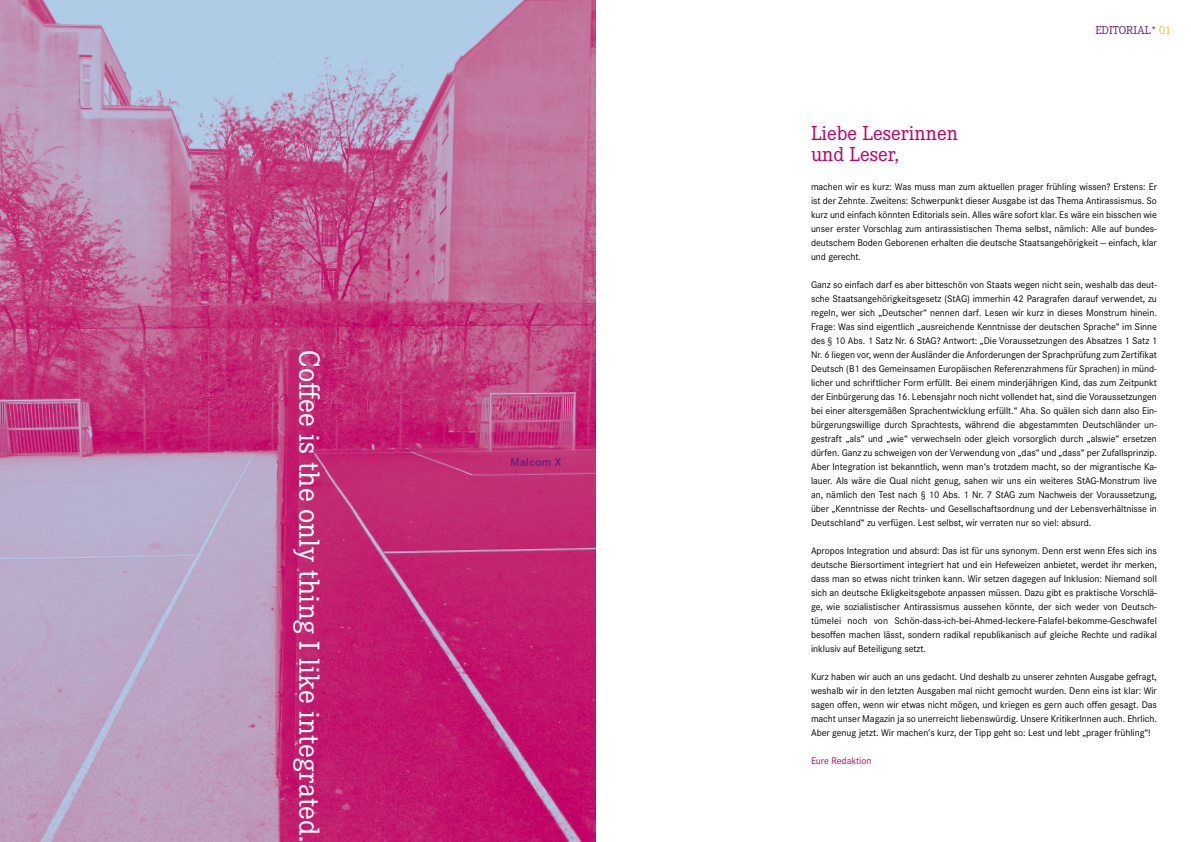
<style>
.page{position:relative;width:1191px;height:842px;background:#fff}
.page>*{position:absolute;margin:0;border:0;box-sizing:border-box;transform-origin:0 0}
.t1{font:30px "Corporate E";color:#fff}
.t2{font:21px/21px "Corporate E";color:#c30065}
.t3{font:12px "Corporate E";color:#702180}
.t4{font:700 12px "Corporate S";color:#702180}
.t5{font:10px/14px "Corporate S";letter-spacing:-.005em;color:#000;text-align:justify}
.t6{font:10px "Corporate S";letter-spacing:-.005em;color:#c30065}
.s1{color:#e2001a}
.s2{color:#f9b526}
</style>
<div class="page">
<img style="left:0;top:0;width:595px;height:842px">
<h1 class="t1" style="left:325px;top:350px;width:493px;rotate:90deg">Coffee is the only thing I like integrated.</h1>
<p class="t4" style="left:510px;top:455px;width:53px">Malcom X</p>
<h2 class="t2" style="left:811px;top:123px;width:148px">Liebe Leserinnen und Leser,</h2>
<p class="t3" style="left:1095px;top:24px;width:77px">editorial <span class="s1">*</span> <span class="s2">01</span></p>
<p class="t5" style="left:811px;top:180px;width:347px">machen wir es kurz: Was muss man zum aktuellen prager frühling wissen? Erstens: Er ist der Zehnte. Zweitens: Schwerpunkt dieser Ausgabe ist das Thema Antirassismus. So kurz und einfach könnten Editorials sein. Alles wäre sofort klar. Es wäre ein bisschen wie unser erster Vorschlag zum antirassistischen Thema selbst, nämlich: Alle auf bundes&shy;deutschem Boden Geborenen erhalten die deutsche Staatsangehörigkeit — einfach, klar und gerecht.</p>
<p class="t5" style="left:811px;top:278px;width:347px">Ganz so einfach darf es aber bitteschön von Staats wegen nicht sein, weshalb das deut&shy;sche Staatsangehörigkeitsgesetz (StAG) immerhin 42 Paragrafen darauf verwendet, zu regeln, wer sich „Deutscher“ nennen darf. Lesen wir kurz in dieses Monstrum hinein.<br>Frage: Was sind eigentlich „ausreichende Kenntnisse der deutschen Sprache“ im Sinne des § 10 Abs. 1 Satz Nr. 6 StAG? Antwort: „Die Voraussetzungen des Absatzes 1 Satz 1<br>Nr. 6 liegen vor, wenn der Ausländer die Anforderungen der Sprachprüfung zum Zertifikat Deutsch (B1 des Gemeinsamen Europäischen Referenzrahmens für Sprachen) in münd&shy;licher und schriftlicher Form erfüllt. Bei einem minderjährigen Kind, das zum Zeitpunkt der Einbürgerung das 16. Lebensjahr noch nicht vollendet hat, sind die Voraussetzungen bei einer altersgemäßen Sprachentwicklung erfüllt.“ Aha. So quälen sich dann also Ein&shy;bürgerungswillige durch Sprachtests, während die abgestammten Deutschländer un&shy;gestraft „als“ und „wie“ verwechseln oder gleich vorsorglich durch „alswie“ ersetzen dürfen. Ganz zu schweigen von der Verwendung von „das“ und „dass“ per Zufallsprinzip.<br>Aber Integration ist bekanntlich, wenn man‘s trotzdem macht, so der migrantische Ka&shy;lauer. Als wäre die Qual nicht genug, sahen wir uns ein weiteres StAG-Monstrum live an, nämlich den Test nach § 10 Abs. 1 Nr. 7 StAG zum Nachweis der Voraussetzung, über „Kenntnisse der Rechts- und Gesellschaftsordnung und der Lebensverhältnisse in Deutschland“ zu verfügen. Lest selbst, wir verraten nur so viel: absurd.</p>
<p class="t5" style="left:811px;top:544px;width:347px">Apropos Integration und absurd: Das ist für uns synonym. Denn erst wenn Efes sich ins deutsche Biersortiment integriert hat und ein Hefeweizen anbietet, werdet ihr merken, dass man so etwas nicht trinken kann. Wir setzen dagegen auf Inklusion: Niemand soll sich an deutsche Ekligkeitsgebote anpassen müssen. Dazu gibt es praktische Vorschlä&shy;ge, wie sozialistischer Antirassismus aussehen könnte, der sich weder von Deutsch&shy;tümelei noch von Schön-dass-ich-bei-Ahmed-leckere-Falafel-bekomme-Geschwafel besoffen machen lässt, sondern radikal republikanisch auf gleiche Rechte und radikal inklusiv auf Beteiligung setzt.</p>
<p class="t5" style="left:811px;top:670px;width:347px">Kurz haben wir auch an uns gedacht. Und deshalb zu unserer zehnten Ausgabe gefragt, weshalb wir in den letzten Ausgaben mal nicht gemocht wurden. Denn eins ist klar: Wir sagen offen, wenn wir etwas nicht mögen, und kriegen es gern auch offen gesagt. Das macht unser Magazin ja so unerreicht liebenswürdig. Unsere KritikerInnen auch. Ehrlich.<br>Aber genug jetzt. Wir machen‘s kurz, der Tipp geht so: Lest und lebt „prager frühling“!</p>
<p class="t6" style="left:811px;top:755px;width:62px">Eure Redaktion</p>
</div>
